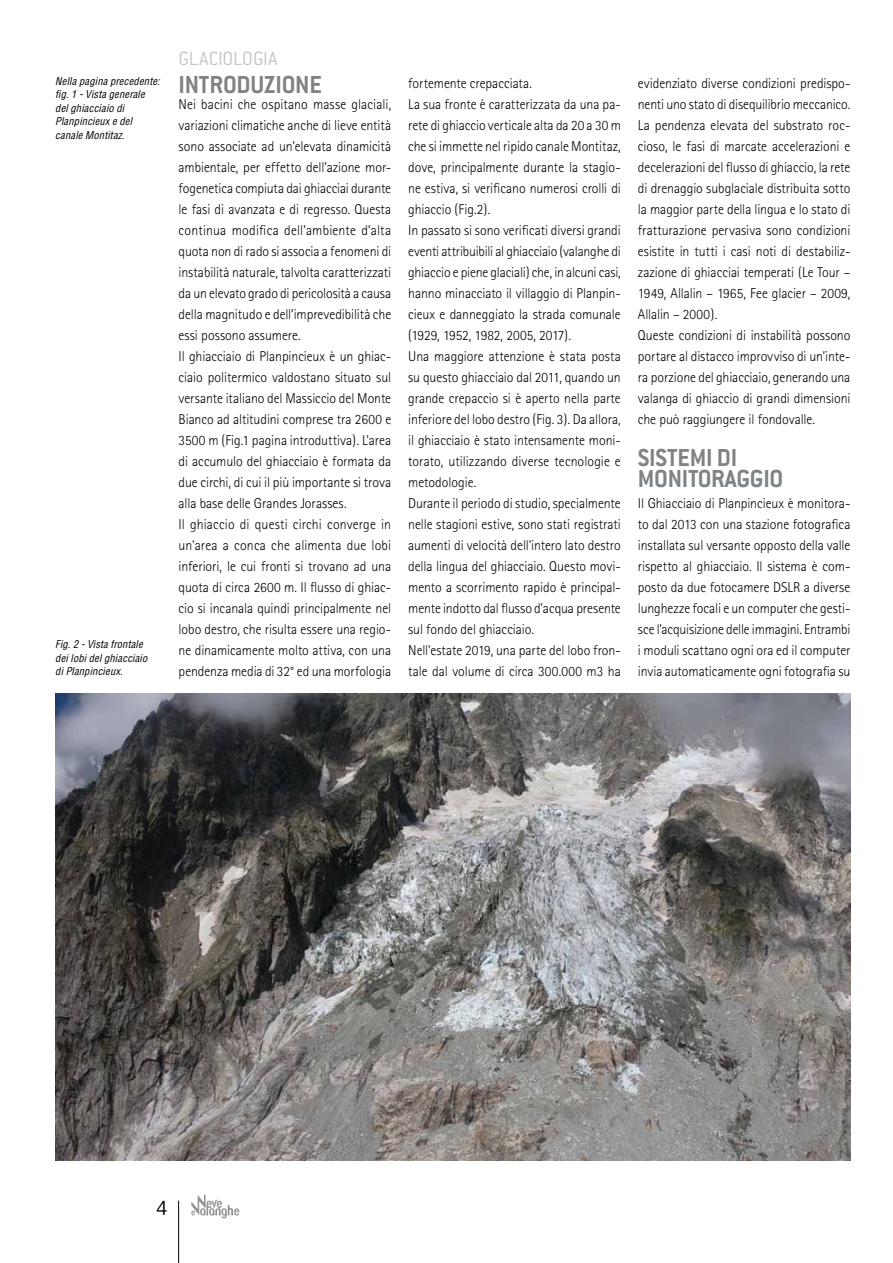
<style>
.page{position:relative;width:893px;height:1263px;background:#fff}
.page>*{position:absolute;margin:0;border:0;box-sizing:border-box;transform-origin:0 0}
.t1{font:700 27px/21px "Conduit ITC";letter-spacing:-.005em;color:#7d8386}
.t2{font:300 22.5px "Conduit ITC";color:#000}
.t3{font:300 21px "Conduit ITC";letter-spacing:-.015em;color:#c6c6c6}
.t4{font:300 14.25px/21px "Rotis Sans Serif";letter-spacing:-.005em;color:#000}
.t5{font:italic condensed 10.5px/13.5px "Helvetica";letter-spacing:.02em;color:#000}
</style>
<div class="page">
<img style="left:55px;top:693px;width:795px;height:468px">
<hr style="left:178px;top:1201px;width:1px;height:62px;background:#000">
<svg style="left:191px;top:1194px;width:48px;height:24px"></svg>
<p class="t5" style="left:55px;top:74px;width:106px">Nella pagina precedente: fig. 1 - Vista generale del ghiacciaio di<br>Planpincieux e del canale Montitaz.</p>
<p class="t5" style="left:55px;top:638px;width:94px">Fig. 2 - Vista frontale dei lobi del ghiacciaio di Planpincieux.</p>
<h3 class="t3" style="left:179px;top:47px;width:101px">GLACIOLOGIA</h3>
<h1 class="t1" style="left:179px;top:73px;width:145px">INTRODUZIONE</h1>
<p class="t4" style="left:179px;top:93px;width:214px">Nei bacini che ospitano masse glaciali, variazioni climatiche anche di lieve entità sono associate ad un'elevata dinamicità ambientale, per effetto dell’azione mor&shy;fogenetica compiuta dai ghiacciai durante le fasi di avanzata e di regresso. Questa continua modifica dell’ambiente d’alta quota non di rado si associa a fenomeni di instabilità naturale, talvolta caratterizzati da un elevato grado di pericolosità a causa della magnitudo e dell’imprevedibilità che essi possono assumere.<br>Il ghiacciaio di Planpincieux è un ghiac&shy;ciaio politermico valdostano situato sul versante italiano del Massiccio del Monte Bianco ad altitudini comprese tra 2600 e 3500 m (Fig.1 pagina introduttiva). L'area di accumulo del ghiacciaio è formata da due circhi, di cui il più importante si trova alla base delle Grandes Jorasses.<br>Il ghiaccio di questi circhi converge in un'area a conca che alimenta due lobi inferiori, le cui fronti si trovano ad una quota di circa 2600 m. Il flusso di ghiac&shy;cio si incanala quindi principalmente nel lobo destro, che risulta essere una regio&shy;ne dinamicamente molto attiva, con una pendenza media di 32° ed una morfologia</p>
<p class="t4" style="left:408px;top:73px;width:214px">fortemente crepacciata.<br>La sua fronte è caratterizzata da una pa&shy;rete di ghiaccio verticale alta da 20 a 30 m che si immette nel ripido canale Montitaz, dove, principalmente durante la stagio&shy;ne estiva, si verificano numerosi crolli di ghiaccio (Fig.2).<br>In passato si sono verificati diversi grandi eventi attribuibili al ghiacciaio (valanghe di ghiaccio e piene glaciali) che, in alcuni casi, hanno minacciato il villaggio di Planpin&shy;cieux e danneggiato la strada comunale (1929, 1952, 1982, 2005, 2017).<br>Una maggiore attenzione è stata posta su questo ghiacciaio dal 2011, quando un grande crepaccio si è aperto nella parte inferiore del lobo destro (Fig. 3). Da allora, il ghiacciaio è stato intensamente moni&shy;torato, utilizzando diverse tecnologie e metodologie.<br>Durante il periodo di studio, specialmente nelle stagioni estive, sono stati registrati aumenti di velocità dell'intero lato destro della lingua del ghiacciaio. Questo movi&shy;mento a scorrimento rapido è principal&shy;mente indotto dal flusso d'acqua presente sul fondo del ghiacciaio.<br>Nell'estate 2019, una parte del lobo fron&shy;tale dal volume di circa 300.000 m3 ha</p>
<p class="t4" style="left:638px;top:73px;width:214px">evidenziato diverse condizioni predispo&shy;nenti uno stato di disequilibrio meccanico.<br>La pendenza elevata del substrato roc&shy;cioso, le fasi di marcate accelerazioni e decelerazioni del flusso di ghiaccio, la rete di drenaggio subglaciale distribuita sotto la maggior parte della lingua e lo stato di fratturazione pervasiva sono condizioni esistite in tutti i casi noti di destabiliz&shy;zazione di ghiacciai temperati (Le Tour – 1949, Allalin – 1965, Fee glacier – 2009, Allalin – 2000).<br>Queste condizioni di instabilità possono portare al distacco improvviso di un’inte&shy;ra porzione del ghiacciaio, generando una valanga di ghiaccio di grandi dimensioni che può raggiungere il fondovalle.</p>
<h1 class="t1" style="left:638px;top:447px;width:147px">SISTEMI DI<br>MONITORAGGIO</h1>
<p class="t4" style="left:638px;top:493px;width:214px;text-align:justify">Il Ghiacciaio di Planpincieux è monitora&shy;to dal 2013 con una stazione fotografica installata sul versante opposto della valle rispetto al ghiacciaio. Il sistema è com&shy;posto da due fotocamere DSLR a diverse lunghezze focali e un computer che gesti&shy;sce l'acquisizione delle immagini. Entrambi i moduli scattano ogni ora ed il computer invia automaticamente ogni fotografia su</p>
<h2 class="t2" style="left:156px;top:1196px;width:13px">4</h2>
</div>
